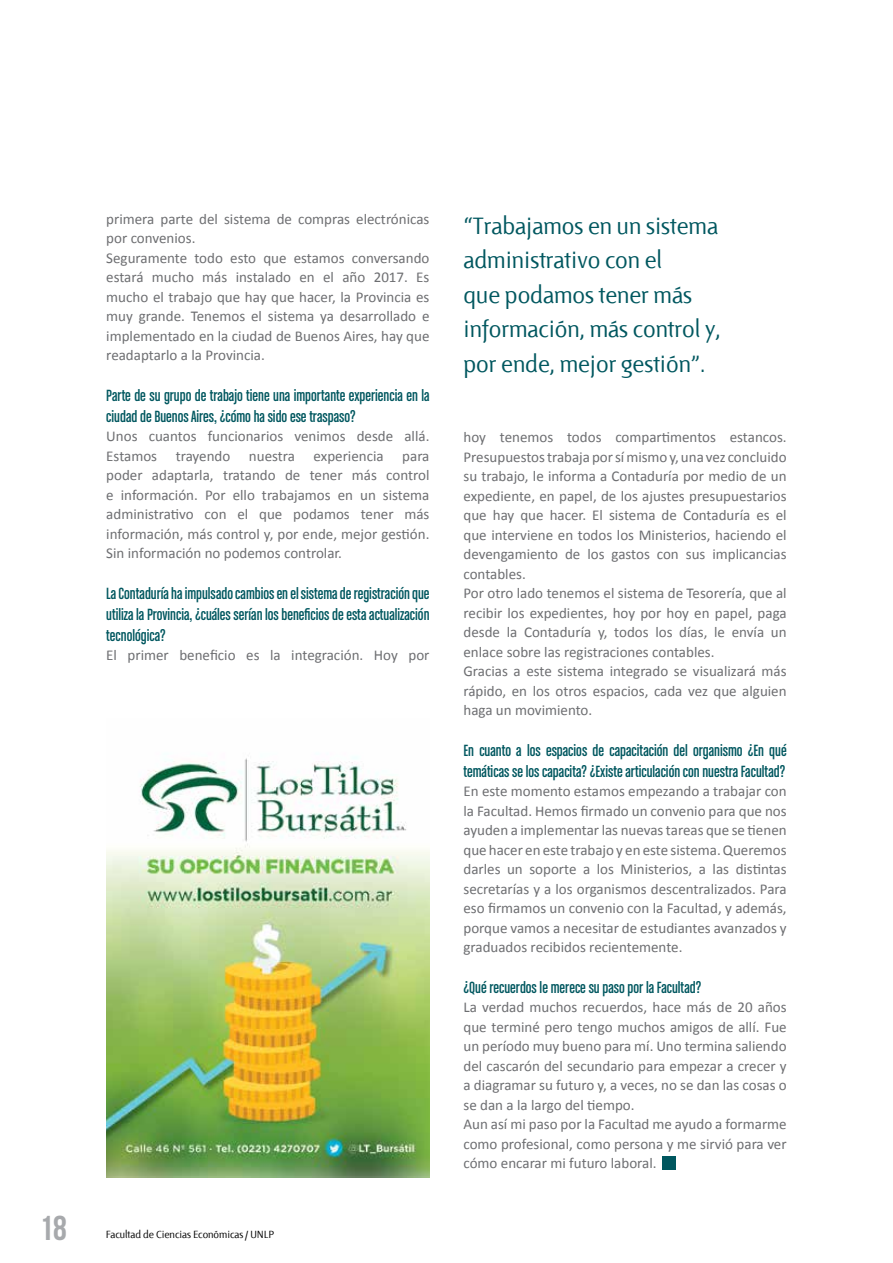
<style>
.page{position:relative;width:893px;height:1263px;background:#fff}
.page>*{position:absolute;margin:0;border:0;box-sizing:border-box;transform-origin:0 0}
.t1{font:34.5px "Bebas Neue";color:#a7a9ac}
.t2{font:25.5px/34.5px "Fontana Texto Kern";color:#00575f}
.t3{font:17.25px/21px "Chalet Comprime Cologne Sixty";color:#00575f}
.t4{font:15px/19.5px "Calibri";color:#6d6e71}
.t5{font:11.25px "Fontana Texto Kern";color:#000}
</style>
<div class="page">
<div style="left:662px;top:1156px;width:14px;height:14px;background:#00575f"></div>
<img style="left:106px;top:757px;width:323px;height:421px">
<h1 class="t1" style="left:40px;top:1209px;width:29px">18</h1>
<p class="t4" style="left:106px;top:209px;width:325px">primera parte del sistema de compras electrónicas por convenios.<br>Seguramente todo esto que estamos conversando estará mucho más instalado en el año 2017. Es mucho el trabajo que hay que hacer, la Provincia es muy grande. Tenemos el sistema ya desarrollado e implementado en la ciudad de Buenos Aires, hay que readaptarlo a la Provincia.</p>
<p class="t3" style="left:106px;top:384px;width:325px">Parte de su grupo de trabajo tiene una importante experiencia en la ciudad de Buenos Aires, ¿cómo ha sido ese traspaso?</p>
<p class="t4" style="left:106px;top:427px;width:325px;text-align:justify">Unos cuantos funcionarios venimos desde allá.<br>Estamos trayendo nuestra experiencia para poder adaptarla, tratando de tener más control e información. Por ello trabajamos en un sistema administrativo con el que podamos tener más información, más control y, por ende, mejor gestión.<br>Sin información no podemos controlar.</p>
<p class="t3" style="left:106px;top:582px;width:325px;text-align:justify">La Contaduría ha impulsado cambios en el sistema de registración que utiliza la Provincia, ¿cuáles serían los beneficios de esta actualización tecnológica?</p>
<p class="t4" style="left:106px;top:646px;width:325px">El primer beneficio es la integración. Hoy por</p>
<p class="t5" style="left:106px;top:1229px;width:170px">Facultad de Ciencias Económicas / UNLP</p>
<h2 class="t2" style="left:463px;top:210px;width:259px">“Trabajamos en un sistema administrativo con el<br>que podamos tener más información, más control y, por ende, mejor gestión”.</h2>
<p class="t4" style="left:463px;top:427px;width:325px">hoy tenemos todos compartimentos estancos.<br>Presupuestos trabaja por sí mismo y, una vez concluido su trabajo, le informa a Contaduría por medio de un expediente, en papel, de los ajustes presupuestarios que hay que hacer. El sistema de Contaduría es el que interviene en todos los Ministerios, haciendo el devengamiento de los gastos con sus implicancias contables.<br>Por otro lado tenemos el sistema de Tesorería, que al recibir los expedientes, hoy por hoy en papel, paga desde la Contaduría y, todos los días, le envía un enlace sobre las registraciones contables.<br>Gracias a este sistema integrado se visualizará más rápido, en los otros espacios, cada vez que alguien haga un movimiento.</p>
<p class="t3" style="left:463px;top:739px;width:325px">En cuanto a los espacios de capacitación del organismo ¿En qué temáticas se los capacita? ¿Existe articulación con nuestra Facultad?</p>
<p class="t4" style="left:463px;top:781px;width:325px;text-align:justify">En este momento estamos empezando a trabajar con la Facultad. Hemos firmado un convenio para que nos ayuden a implementar las nuevas tareas que se tienen que hacer en este trabajo y en este sistema. Queremos darles un soporte a los Ministerios, a las distintas secretarías y a los organismos descentralizados. Para eso firmamos un convenio con la Facultad, y además, porque vamos a necesitar de estudiantes avanzados y graduados recibidos recientemente.</p>
<p class="t3" style="left:463px;top:976px;width:239px">¿Qué recuerdos le merece su paso por la Facultad?</p>
<p class="t4" style="left:463px;top:997px;width:325px">La verdad muchos recuerdos, hace más de 20 años que terminé pero tengo muchos amigos de allí. Fue un período muy bueno para mí. Uno termina saliendo del cascarón del secundario para empezar a crecer y a diagramar su futuro y, a veces, no se dan las cosas o se dan a la largo del tiempo.<br>Aun así mi paso por la Facultad me ayudo a formarme como profesional, como persona y me sirvió para ver cómo encarar mi futuro laboral.</p>
</div>
